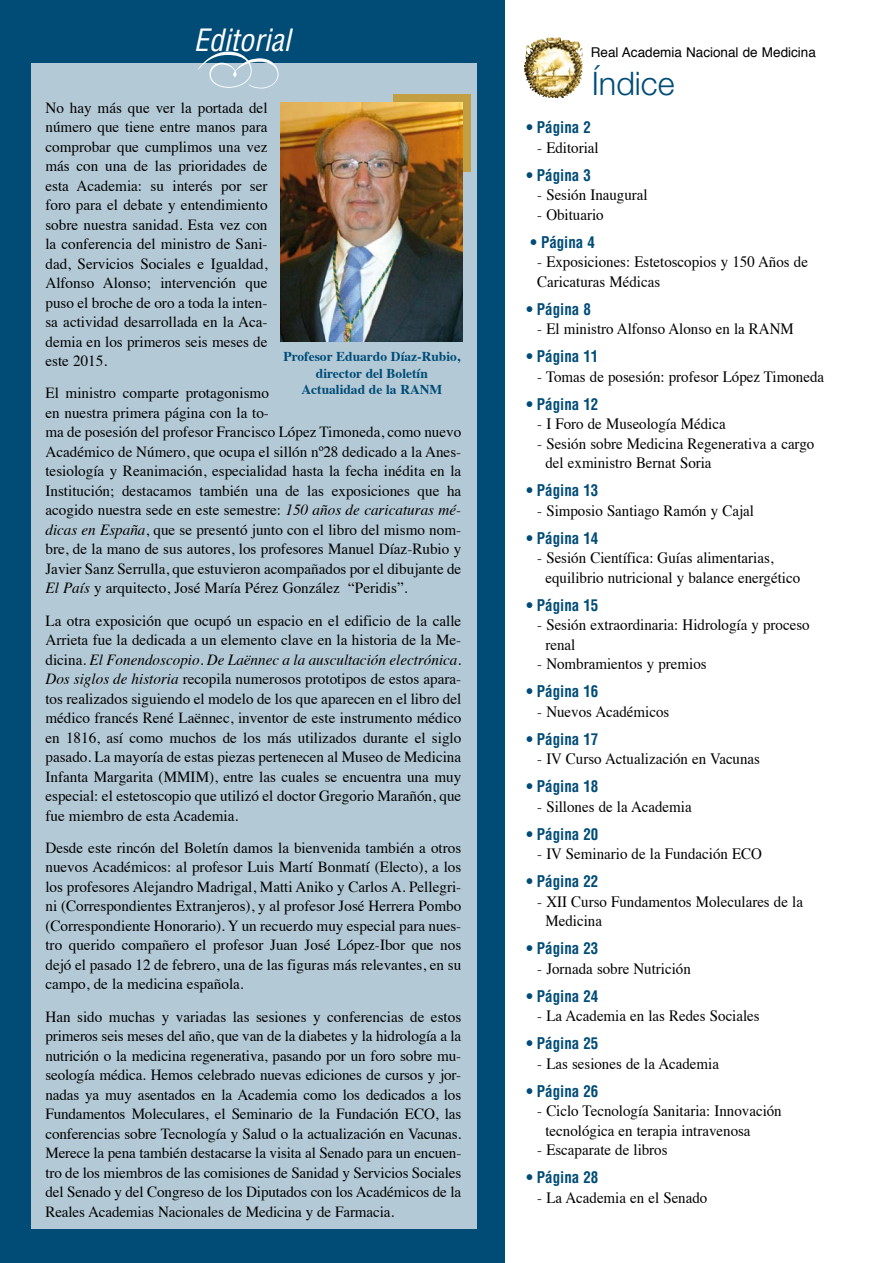
<style>
.page{position:relative;width:893px;height:1263px;background:#fff}
.page>*{position:absolute;margin:0;border:0;box-sizing:border-box;transform-origin:0 0}
.t1{font:300 32.4px "Helvetica Neue LT Pro";color:#004c77}
.t2{font:italic condensed 30px "Helvetica";color:#fff}
.t3{font:15.75px/19.5px "Times";color:#000;scale:.95 1}
.t4{font:700 condensed 15.75px "Helvetica";color:#004c77;scale:.95 1}
.t5{font:15.45px/19.5px "Times";color:#000;text-align:justify}
.t6{font:700 13.5px/16.5px "Times";color:#004c77;text-align:center}
.t7{font:13.5px "Helvetica";color:#000}
.s1{font-style:italic}
</style>
<div class="page">
<div style="left:0;top:0;width:505px;height:1263px;background:#004c77"></div>
<div style="left:31px;top:64px;width:445px;height:1165px;background:#b3c9d6"></div>
<svg style="left:198px;top:52px;width:80px;height:36px"></svg>
<img style="left:524px;top:37px;width:35px;height:44px">
<div style="left:393px;top:94px;width:78px;height:78px;background:#c39f44"></div>
<img style="left:280px;top:102px;width:182px;height:240px">
<h2 class="t2" style="left:194px;top:21px;width:98px">Editorial</h2>
<p class="t5" style="left:45px;top:96px;width:224px">No hay más que ver la portada del número que tiene entre manos para comprobar que cumplimos una vez más con una de las prioridades de esta Academia: su interés por ser foro para el debate y entendimiento sobre nuestra sanidad. Esta vez con la conferencia del ministro de Sani&shy;dad, Servicios Sociales e Igualdad, Alfonso Alonso; intervención que puso el broche de oro a toda la inten&shy;sa actividad desarrollada en la Aca&shy;demia en los primeros seis meses de este 2015.</p>
<p class="t5" style="left:45px;top:382px;width:417px;text-align:left">El ministro comparte protagonismo<br>en nuestra primera página con la to-<br>ma de posesión del profesor Francisco López Timoneda, como nuevo Académico de Número, que ocupa el sillón nº28 dedicado a la Anes&shy;tesiología y Reanimación, especialidad hasta la fecha inédita en la Institución; destacamos también una de las exposiciones que ha acogido nuestra sede en este semestre: <span class="s1">150 años de caricaturas mé&shy;dicas en España</span>, que se presentó junto con el libro del mismo nom&shy;bre, de la mano de sus autores, los profesores Manuel Díaz-Rubio y Javier Sanz Serrulla, que estuvieron acompañados por el dibujante de <span class="s1">El País</span> y arquitecto, José María Pérez González “Peridis”.</p>
<p class="t5" style="left:45px;top:609px;width:417px">La otra exposición que ocupó un espacio en el edificio de la calle Arrieta fue la dedicada a un elemento clave en la historia de la Me&shy;dicina. <span class="s1">El Fonendoscopio. De Laënnec a la auscultación electrónica.<br>Dos siglos de historia</span> recopila numerosos prototipos de estos apara&shy;tos realizados siguiendo el modelo de los que aparecen en el libro del médico francés René Laënnec, inventor de este instrumento médico en 1816, así como muchos de los más utilizados durante el siglo pasado. La mayoría de estas piezas pertenecen al Museo de Medicina Infanta Margarita (MMIM), entre las cuales se encuentra una muy especial: el estetoscopio que utilizó el doctor Gregorio Marañón, que fue miembro de esta Academia.</p>
<p class="t5" style="left:45px;top:837px;width:417px">Desde este rincón del Boletín damos la bienvenida también a otros nuevos Académicos: al profesor Luis Martí Bonmatí (Electo), a los los profesores Alejandro Madrigal, Matti Aniko y Carlos A. Pellegri&shy;ni (Correspondientes Extranjeros), y al profesor José Herrera Pombo (Correspondiente Honorario). Y un recuerdo muy especial para nues&shy;tro querido compañero el profesor Juan José López-Ibor que nos dejó el pasado 12 de febrero, una de las figuras más relevantes, en su campo, de la medicina española.</p>
<p class="t5" style="left:45px;top:1005px;width:417px">Han sido muchas y variadas las sesiones y conferencias de estos primeros seis meses del año, que van de la diabetes y la hidrología a la nutrición o la medicina regenerativa, pasando por un foro sobre mu&shy;seología médica. Hemos celebrado nuevas ediciones de cursos y jor&shy;nadas ya muy asentados en la Academia como los dedicados a los Fundamentos Moleculares, el Seminario de la Fundación ECO, las conferencias sobre Tecnología y Salud o la actualización en Vacunas.<br>Merece la pena también destacarse la visita al Senado para un encuen&shy;tro de los miembros de las comisiones de Sanidad y Servicios Sociales del Senado y del Congreso de los Diputados con los Académicos de la Reales Academias Nacionales de Medicina y de Farmacia.</p>
<p class="t6" style="left:283px;top:347px;width:178px">Profesor Eduardo Díaz-Rubio, director del Boletín<br>Actualidad de la RANM</p>
<p class="t7" style="left:591px;top:42px;width:227px">Real Academia Nacional de Medicina</p>
<h1 class="t1" style="left:592px;top:63px;width:84px">Índice</h1>
<p class="t4" style="left:526px;top:118px;width:69px">• Página 2</p>
<p class="t3" style="left:537px;top:136px;width:66px">- Editorial</p>
<p class="t4" style="left:526px;top:165px;width:69px">• Página 3</p>
<p class="t3" style="left:537px;top:184px;width:118px">- Sesión Inaugural</p>
<p class="t3" style="left:537px;top:203px;width:71px">- Obituario</p>
<p class="t4" style="left:531px;top:232px;width:69px">• Página 4</p>
<p class="t3" style="left:537px;top:251px;width:286px">- Exposiciones: Estetoscopios y 150 Años de<br>Caricaturas Médicas</p>
<p class="t4" style="left:526px;top:299px;width:69px">• Página 8</p>
<p class="t3" style="left:537px;top:318px;width:272px">- El ministro Alfonso Alonso en la RANM</p>
<p class="t4" style="left:526px;top:347px;width:77px">• Página 11</p>
<p class="t3" style="left:537px;top:365px;width:303px">- Tomas de posesión: profesor López Timoneda</p>
<p class="t4" style="left:526px;top:394px;width:77px">• Página 12</p>
<p class="t3" style="left:537px;top:413px;width:200px">- I Foro de Museología Médica</p>
<p class="t3" style="left:545px;top:432px;width:284px;text-indent:-8px">- Sesión sobre Medicina Regenerativa a cargo del exministro Bernat Soria</p>
<p class="t4" style="left:526px;top:481px;width:77px">• Página 13</p>
<p class="t3" style="left:537px;top:499px;width:230px">- Simposio Santiago Ramón y Cajal</p>
<p class="t4" style="left:526px;top:528px;width:77px">• Página 14</p>
<p class="t3" style="left:545px;top:547px;width:270px;text-indent:-8px">- Sesión Científica: Guías alimentarias, equilibrio nutricional y balance energético</p>
<p class="t4" style="left:526px;top:595px;width:77px">• Página 15</p>
<p class="t3" style="left:545px;top:614px;width:280px;text-indent:-8px">- Sesión extraordinaria: Hidrología y proceso renal</p>
<p class="t3" style="left:537px;top:653px;width:180px">- Nombramientos y premios</p>
<p class="t4" style="left:526px;top:682px;width:77px">• Página 16</p>
<p class="t3" style="left:537px;top:700px;width:141px">- Nuevos Académicos</p>
<p class="t4" style="left:526px;top:729px;width:77px">• Página 17</p>
<p class="t3" style="left:537px;top:748px;width:236px">- IV Curso Actualización en Vacunas</p>
<p class="t4" style="left:526px;top:777px;width:77px">• Página 18</p>
<p class="t3" style="left:537px;top:795px;width:164px">- Sillones de la Academia</p>
<p class="t4" style="left:526px;top:824px;width:77px">• Página 20</p>
<p class="t3" style="left:537px;top:843px;width:238px">- IV Seminario de la Fundación ECO</p>
<p class="t4" style="left:526px;top:872px;width:77px">• Página 22</p>
<p class="t3" style="left:545px;top:890px;width:273px;text-indent:-8px">- XII Curso Fundamentos Moleculares de la<br>Medicina</p>
<p class="t4" style="left:526px;top:939px;width:77px">• Página 23</p>
<p class="t3" style="left:537px;top:957px;width:163px">- Jornada sobre Nutrición</p>
<p class="t4" style="left:526px;top:986px;width:77px">• Página 24</p>
<p class="t3" style="left:537px;top:1005px;width:236px">- La Academia en las Redes Sociales</p>
<p class="t4" style="left:526px;top:1034px;width:77px">• Página 25</p>
<p class="t3" style="left:537px;top:1052px;width:193px">- Las sesiones de la Academia</p>
<p class="t4" style="left:526px;top:1081px;width:77px">• Página 26</p>
<p class="t3" style="left:545px;top:1100px;width:250px;text-indent:-8px">- Ciclo Tecnología Sanitaria: Innovación tecnológica en terapia intravenosa</p>
<p class="t3" style="left:537px;top:1139px;width:139px">- Escaparate de libros</p>
<p class="t4" style="left:526px;top:1168px;width:77px">• Página 28</p>
<p class="t3" style="left:537px;top:1186px;width:181px">- La Academia en el Senado</p>
</div>
